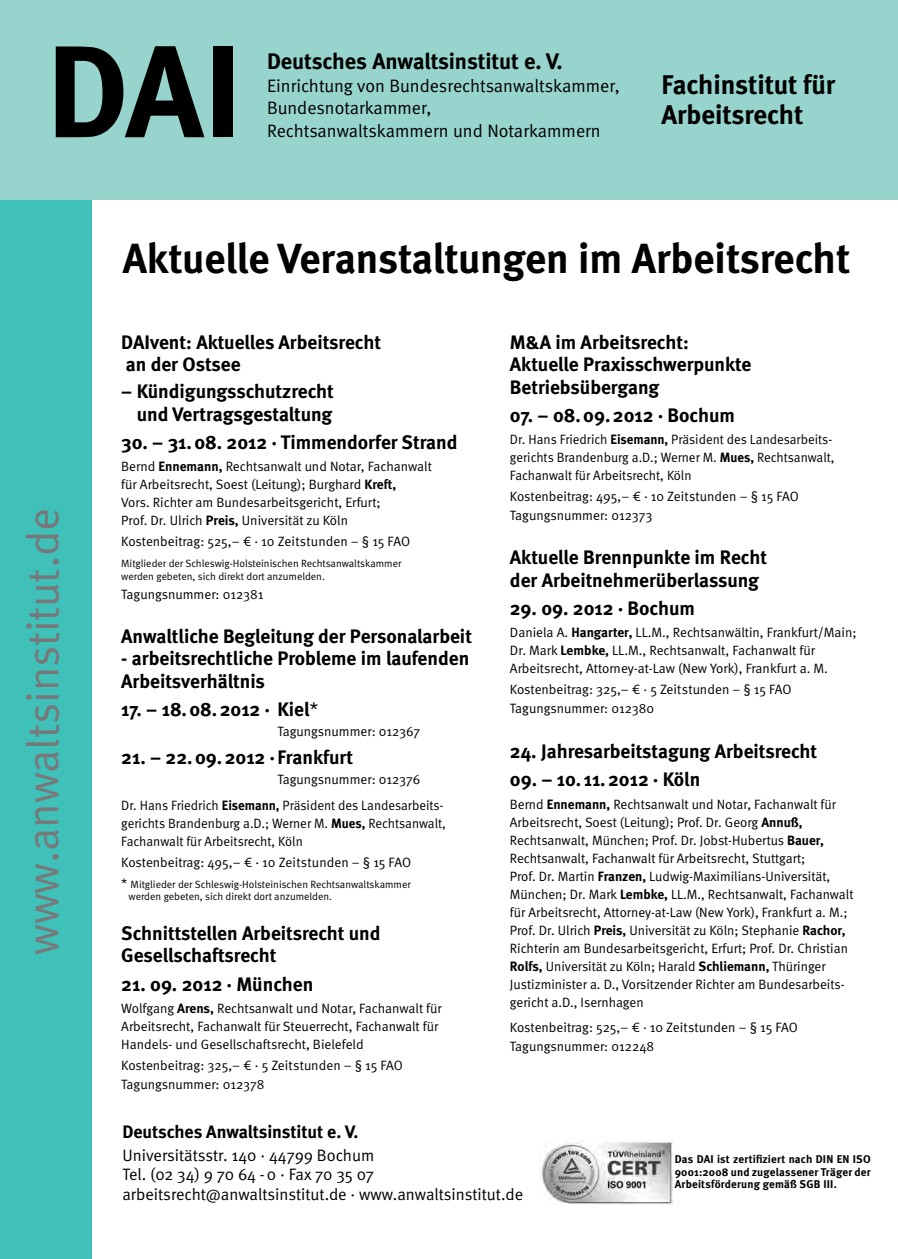
<style>
.page{position:relative;width:898px;height:1259px;background:#fff}
.page>*{position:absolute;margin:0;border:0;box-sizing:border-box;transform-origin:0 0}
.t1{font:130.5px "Meta Bold Caps";color:#000}
.t2{font:45px "Meta Normal";color:#77787a}
.t3{font:700 42px "Meta";color:#000}
.t4{font:700 27px/30px "Meta";color:#000}
.t5{font:700 22.5px "Meta";letter-spacing:-.005em;color:#000}
.t6{font:700 19.5px/22.5px "Meta";color:#000}
.t7{font:18px/22.5px "Meta Normal";color:#000}
.t8{font:700 18px "Meta";letter-spacing:-.005em;color:#000}
.t9{font:16.5px/19.5px "Meta Normal";color:#000}
.t10{font:13.5px/18px "Meta Normal";color:#000}
.t11{font:700 11.25px/12.3px "Meta";letter-spacing:.02em;color:#000;text-align:justify}
.t12{font:10.5px/12.6px "Meta Normal";color:#000}
.s1{font-family:"Meta";font-weight:700}
.s2{font-family:"Meta Normal";font-weight:400}
.s3{font-size:13.5px}
</style>
<div class="page">
<div style="left:0;top:179px;width:91px;height:1080px;background:#3fc0b8"></div>
<div style="left:0;top:0;width:897px;height:199px;background:#97d4cd"></div>
<img style="left:540px;top:1140px;width:132px;height:64px">
<h1 class="t1" style="left:45px;top:16px;width:200px">DAI</h1>
<h3 class="t5" style="left:267px;top:48px;width:297px">Deutsches Anwaltsinstitut e. V.</h3>
<h3 class="t7" style="left:267px;top:74px;width:354px">Einrichtung von Bundesrechtsanwaltskammer,<br>Bundesnotarkammer,<br>Rechtsanwaltskammern und Notarkammern</h3>
<h3 class="t4" style="left:661px;top:70px;width:175px">Fachinstitut für<br>Arbeitsrecht</h3>
<h2 class="t2" style="left:17px;top:955px;width:448px;rotate:-90deg">www.anwaltsinstitut.de</h2>
<h3 class="t3" style="left:123px;top:234px;width:728px">Aktuelle Veranstaltungen im Arbeitsrecht</h3>
<h3 class="t6" style="left:121px;top:331px;width:261px">DAIvent: Aktuelles Arbeitsrecht an der Ostsee</h3>
<h3 class="t6" style="left:121px;top:380px;width:214px;text-align:right">– Kündigungsschutzrecht und Vertragsgestaltung</h3>
<h3 class="t6" style="left:121px;top:431px;width:338px">30. – 31. 08. 2012 · Timmendorfer Strand</h3>
<p class="t10" style="left:121px;top:457px;width:312px">Bernd <span class="s1">Ennemann,</span> Rechtsanwalt und Notar, Fachanwalt für Arbeitsrecht, Soest (Leitung); Burghard <span class="s1">Kreft,<br></span>Vors. Richter am Bundesarbeitsgericht, Erfurt;<br>Prof. Dr. Ulrich <span class="s1">Preis,</span> Universität zu Köln</p>
<p class="t10" style="left:121px;top:532px;width:290px">Kostenbeitrag: 525,– € . 10 Zeitstunden – § 15 FAO</p>
<p class="t12" style="left:121px;top:557px;width:281px">Mitglieder der Schleswig-Holsteinischen Rechtsanwaltskammer werden gebeten, sich direkt dort anzumelden.</p>
<p class="t10" style="left:121px;top:585px;width:144px">Tagungsnummer: 012381</p>
<h3 class="t6" style="left:121px;top:624px;width:352px">Anwaltliche Begleitung der Personalarbeit</h3>
<h3 class="t6" style="left:121px;top:647px;width:349px">- arbeitsrechtliche Probleme im laufenden<br>Arbeitsverhältnis</h3>
<h3 class="t6" style="left:121px;top:698px;width:199px">17. – 18. 08. 2012 · Kiel<span class="s2">*</span></h3>
<p class="t10" style="left:277px;top:721px;width:144px">Tagungsnummer: 012367</p>
<h3 class="t6" style="left:121px;top:746px;width:233px">21. – 22. 09. 2012 · Frankfurt</h3>
<p class="t10" style="left:121px;top:765px;width:323px;line-height:26.7px;text-indent:156px">Tagungsnummer: 012376<br>Dr. Hans Friedrich <span class="s1">Eisemann,</span> Präsident des Landesarbeits-</p>
<p class="t10" style="left:121px;top:814px;width:326px">gerichts Brandenburg a.D.; Werner M. <span class="s1">Mues,</span> Rechtsanwalt,<br>Fachanwalt für Arbeitsrecht, Köln</p>
<p class="t10" style="left:121px;top:853px;width:291px">Kostenbeitrag: 495,– € . 10 Zeitstunden – § 15 FAO</p>
<p class="t12" style="left:128px;top:877px;width:283px;text-indent:-7px"><span class="s3">*</span> Mitglieder der Schleswig-Holsteinischen Rechtsanwaltskammer werden gebeten, sich direkt dort anzumelden.</p>
<h3 class="t6" style="left:121px;top:922px;width:260px">Schnittstellen Arbeitsrecht und<br>Gesellschaftsrecht</h3>
<h3 class="t6" style="left:121px;top:972px;width:193px">21. 09. 2012 · München</h3>
<p class="t10" style="left:121px;top:999px;width:322px">Wolfgang <span class="s1">Arens,</span> Rechtsanwalt und Notar, Fachanwalt für<br>Arbeitsrecht, Fachanwalt für Steuerrecht, Fachanwalt für<br>Handels- und Gesellschaftsrecht, Bielefeld</p>
<p class="t10" style="left:121px;top:1055px;width:283px;line-height:19.2px">Kostenbeitrag: 325,– € . 5 Zeitstunden – § 15 FAO<br>Tagungsnummer: 012378</p>
<h3 class="t6" style="left:509px;top:331px;width:243px">M&amp;A im Arbeitsrecht:<br>Aktuelle Praxisschwerpunkte<br>Betriebsübergang</h3>
<h3 class="t6" style="left:509px;top:404px;width:226px">07. – 08. 09. 2012 · Bochum</h3>
<p class="t10" style="left:509px;top:430px;width:326px">Dr. Hans Friedrich <span class="s1">Eisemann,</span> Präsident des Landesarbeits&shy;gerichts Brandenburg a.D.; Werner M. <span class="s1">Mues,</span> Rechtsanwalt,<br>Fachanwalt für Arbeitsrecht, Köln</p>
<p class="t10" style="left:509px;top:487px;width:290px;line-height:19.2px">Kostenbeitrag: 495,– € . 10 Zeitstunden – § 15 FAO<br>Tagungsnummer: 012373</p>
<h3 class="t6" style="left:509px;top:546px;width:258px">Aktuelle Brennpunkte im Recht der Arbeitnehmerüberlassung</h3>
<h3 class="t6" style="left:509px;top:597px;width:186px">29. 09. 2012 · Bochum</h3>
<p class="t10" style="left:509px;top:623px;width:348px">Daniela A. <span class="s1">Hangarter,</span> LL.M., Rechtsanwältin, Frankfurt/Main;<br>Dr. Mark <span class="s1">Lembke,</span> LL.M., Rechtsanwalt, Fachanwalt für<br>Arbeitsrecht, Attorney-at-Law (New York), Frankfurt a. M.</p>
<p class="t10" style="left:509px;top:679px;width:283px;line-height:19.2px">Kostenbeitrag: 325,– € . 5 Zeitstunden – § 15 FAO<br>Tagungsnummer: 012380</p>
<h3 class="t6" style="left:509px;top:740px;width:308px">24. Jahresarbeitstagung Arbeitsrecht</h3>
<h3 class="t6" style="left:509px;top:768px;width:192px">09. – 10. 11. 2012 · Köln</h3>
<p class="t10" style="left:509px;top:794px;width:345px">Bernd <span class="s1">Ennemann,</span> Rechtsanwalt und Notar, Fachanwalt für Arbeitsrecht, Soest (Leitung); Prof. Dr. Georg <span class="s1">Annuß, </span>Rechtsanwalt, München; Prof. Dr. Jobst-Hubertus <span class="s1">Bauer, </span>Rechtsanwalt, Fachanwalt für Arbeitsrecht, Stuttgart;<br>Prof. Dr. Martin <span class="s1">Franzen,</span> Ludwig-Maximilians-Universität, München; Dr. Mark <span class="s1">Lembke,</span> LL.M., Rechtsanwalt, Fachanwalt für Arbeitsrecht, Attorney-at-Law (New York), Frankfurt a. M.; Prof. Dr. Ulrich <span class="s1">Preis,</span> Universität zu Köln; Stephanie <span class="s1">Rachor, </span>Richterin am Bundesarbeitsgericht, Erfurt; Prof. Dr. Christian <span class="s1">Rolfs,</span> Universität zu Köln; Harald <span class="s1">Schliemann,</span> Thüringer Justizminister a. D., Vorsitzender Richter am Bundesarbeits&shy;gericht a.D., Isernhagen</p>
<p class="t10" style="left:509px;top:1017px;width:289px;line-height:19.2px">Kostenbeitrag: 525,– € . 10 Zeitstunden – § 15 FAO<br>Tagungsnummer: 012248</p>
<h3 class="t8" style="left:122px;top:1121px;width:237px">Deutsches Anwaltsinstitut e. V.</h3>
<p class="t9" style="left:122px;top:1144px;width:402px">Universitätsstr. 140 · 44799 Bochum<br>Tel. (02 34) 9 70 64 - 0 · Fax 70 35 07 arbeitsrecht@anwaltsinstitut.de · www.anwaltsinstitut.de</p>
<p class="t11" style="left:674px;top:1153px;width:197px">Das DAI ist zertifiziert nach DIN EN ISO 9001:2008 und zugelassener Träger der Arbeitsförderung gemäß SGB III.</p>
</div>
